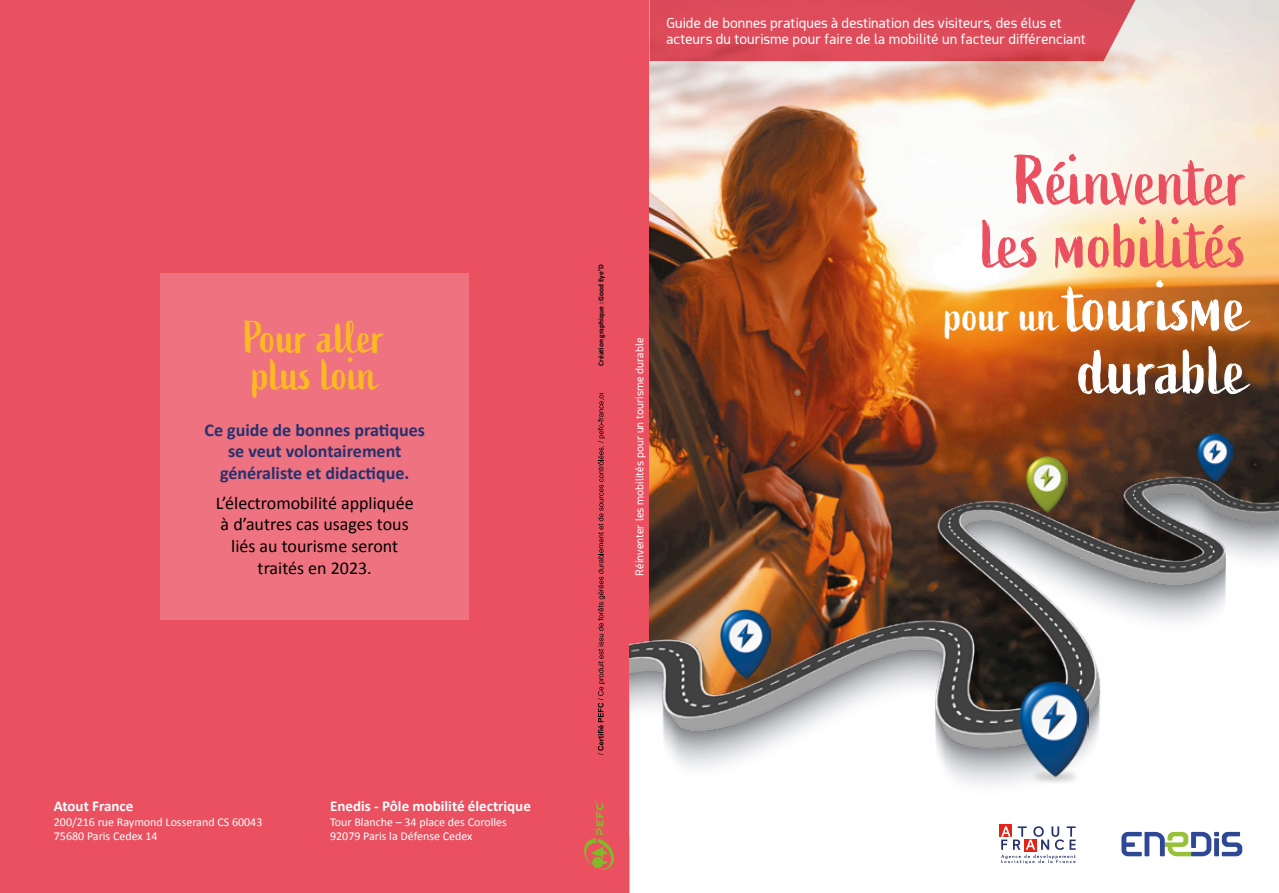
<style>
.page{position:relative;width:1279px;height:893px;background:#fff}
.page>*{position:absolute;margin:0;border:0;box-sizing:border-box;transform-origin:0 0}
.t1{font:70.2px/63.2px "Active";color:#ea5060;text-align:right}
.t2{font:45px/37.5px "Active";color:#fbba22}
.t3{font:18px/21.6px "Calibri";color:#000;text-align:center}
.t4{font:700 18px/21.6px "Calibri";color:#26316e;text-align:center}
.t5{font:700 15px "Calibri";color:#fff}
.t6{font:13.5px/16.2px "Acephimere";letter-spacing:.005em;color:#fff}
.t7{font:12px/14.4px "Calibri";color:#fff}
.t8{font:10.5px "Acephimere";letter-spacing:.005em;color:#fff}
.t9{font:700 7.5px "Calibri";color:#000}
.s1{font-size:45px;color:#fff}
.s2{color:#fff}
</style>
<div class="page">
<div style="left:0;top:0;width:649px;height:893px;background:#ea5060"></div>
<svg style="left:598px;top:393px;width:7px;height:362px"></svg>
<svg style="left:584px;top:800px;width:30px;height:70px"></svg>
<img style="left:649px;top:0;width:630px;height:410px">
<img style="left:649px;top:410px;width:630px;height:23px">
<svg style="left:629px;top:837px;width:614px;height:56px"></svg>
<img style="left:629px;top:433px;width:650px;height:396px">
<img style="left:1019px;top:682px;width:69px;height:104px">
<img style="left:720px;top:610px;width:50px;height:75px">
<svg style="left:1121px;top:832px;width:121px;height:24px"></svg>
<div style="left:990px;top:817px;width:94px;height:54px;background:#fff"></div>
<div style="left:999px;top:824px;width:13px;height:13px;background:#e32418"></div>
<svg style="left:1001px;top:826px;width:74px;height:38px"></svg>
<svg style="left:649px;top:0;width:497px;height:61px;background:#dc525f"></svg>
<img style="left:1197px;top:433px;width:36px;height:54px">
<img style="left:1026px;top:457px;width:41px;height:61px">
<div style="left:160px;top:273px;width:309px;height:347px;background:#ee727f"></div>
<h2 class="t2" style="left:244px;top:320px;width:142px">Pour aller plus loin</h2>
<h3 class="t4" style="left:204px;top:419px;width:222px">Ce guide de bonnes pratiques se veut volontairement généraliste et didactique.</h3>
<h3 class="t3" style="left:216px;top:492px;width:199px">L’électromobilité appliquée à d’autres cas usages tous liés au tourisme seront traités en 2023.</h3>
<p class="t6" style="left:666px;top:14px;width:421px">Guide de bonnes pratiques à destination des visiteurs, des élus et acteurs du tourisme pour faire de la mobilité un facteur différenciant</p>
<p class="t9" style="left:596px;top:366px;width:102px;rotate:-90deg">Création graphique : Good Eye’D</p>
<p class="t8" style="left:632px;top:576px;width:240px;rotate:-90deg">Réinventer les mobilités pour un tourisme durable</p>
<h1 class="t1" style="left:945px;top:151px;width:304px">Réinventer les mobilités <span class="s1">pour un</span> <span class="s2">tourisme durable</span></h1>
<p class="t5" style="left:54px;top:797px;width:81px">Atout France</p>
<p class="t7" style="left:54px;top:814px;width:210px">200/216 rue Raymond Losserand CS 60043<br>75680 Paris Cedex 14</p>
<p class="t5" style="left:330px;top:797px;width:202px">Enedis - Pôle mobilité électrique</p>
<p class="t7" style="left:330px;top:814px;width:178px">Tour Blanche – 34 place des Corolles<br>92079 Paris la Défense Cedex</p>
</div>
